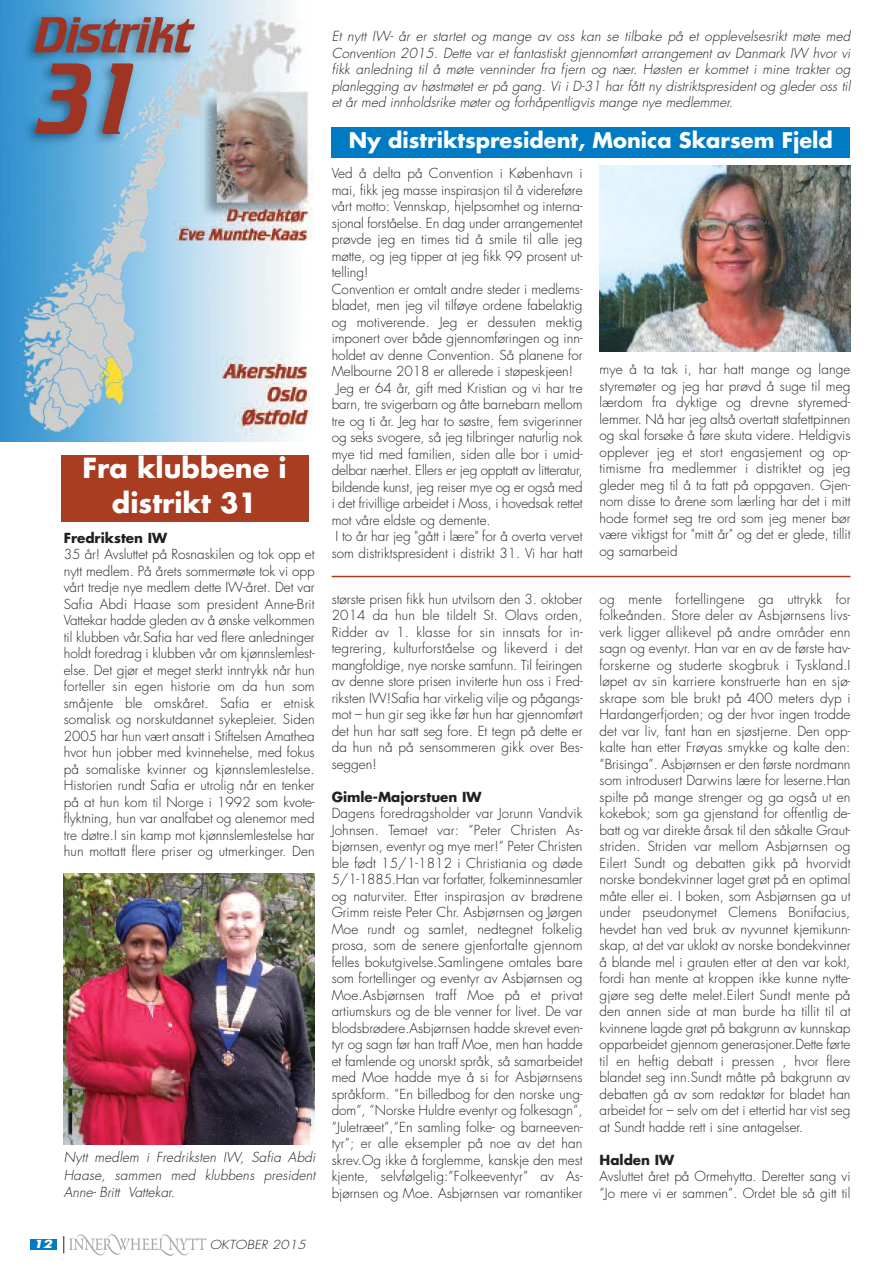
<style>
.page{position:relative;width:893px;height:1263px;background:#fff}
.page>*{position:absolute;margin:0;border:0;box-sizing:border-box;transform-origin:0 0}
.t1{font:700 27px/35.2px "Futura";color:#fff;text-align:center}
.t2{font:700 21px "Futura";color:#fff}
.t3{font:300 13.5px/16.5px "Futura";color:#231f20;text-align:justify}
.t4{font:italic 300 13.5px/16.5px "Futura";letter-spacing:.005em;color:#231f20;text-align:justify}
.t5{font:700 13.5px "Futura";color:#231f20}
.t6{font:italic 300 12.15px "Futura";letter-spacing:.005em;color:#231f20;scale:1.11 1}
.t7{font:italic 700 10.8px "Futura";color:#fff;scale:1.25 1}
</style>
<div class="page">
<div style="left:30px;top:1239px;width:27px;height:10px;background:#007bc3"></div>
<svg style="left:64px;top:1234px;width:142px;height:22px"></svg>
<img style="left:63px;top:873px;width:252px;height:271px">
<div style="left:61px;top:455px;width:247px;height:66px;background:#a83d21"></div>
<img style="left:0;top:0;width:313px;height:442px">
<img style="left:34px;top:17px;width:161px;height:35px">
<img style="left:600px;top:166px;width:250px;height:186px">
<div style="left:332px;top:127px;width:518px;height:30px;background:#007bc3"></div>
<hr style="left:332px;top:576px;width:518px;height:1px;background:#a83d21">
<h1 class="t1" style="left:83px;top:450px;width:206px">Fra klubbene i distrikt 31</h1>
<p class="t5" style="left:64px;top:529px;width:105px">Fredriksten IW</p>
<p class="t3" style="left:64px;top:546px;width:252px">35 år! Avsluttet på Rosnaskilen og tok opp et nytt medlem. På årets sommermøte tok vi opp vårt tredje nye medlem dette IW-året. Det var Safia Abdi Haase som president Anne-Brit Vattekar hadde gleden av å ønske velkommen til klubben vår.Safia har ved flere anledninger holdt foredrag i klubben vår om kjønnslemlest&shy;else. Det gjør et meget sterkt inntrykk når hun forteller sin egen historie om da hun som småjente ble omskåret. Safia er etnisk somalisk og norskutdannet sykepleier. Siden 2005 har hun vært ansatt i Stiftelsen Amathea hvor hun jobber med kvinnehelse, med fokus på somaliske kvinner og kjønnslemlestelse.<br>Historien rundt Safia er utrolig når en tenker på at hun kom til Norge i 1992 som kvote&shy;flyktning, hun var analfabet og alenemor med tre døtre.I sin kamp mot kjønnslemlestelse har hun mottatt flere priser og utmerkinger. Den</p>
<p class="t4" style="left:64px;top:1148px;width:253px;line-height:17.7px">Nytt medlem i Fredriksten IW, Safia Abdi Haase, sammen med klubbens president Anne- Britt Vattekar.</p>
<p class="t4" style="left:332px;top:28px;width:520px">Et nytt IW- år er startet og mange av oss kan se tilbake på et opplevelsesrikt møte med Convention 2015. Dette var et fantastiskt gjennomført arrangement av Danmark IW hvor vi fikk anledning til å møte venninder fra fjern og nær. Høsten er kommet i mine trakter og planlegging av høstmøtet er på gang. Vi i D-31 har fått ny distriktspresident og gleder oss til et år med innholdsrike møter og forhåpentligvis mange nye medlemmer.</p>
<h2 class="t2" style="left:349px;top:127px;width:486px">Ny distriktspresident, Monica Skarsem Fjeld</h2>
<p class="t3" style="left:332px;top:165px;width:252px">Ved å delta på Convention i København i</p>
<p class="t3" style="left:332px;top:182px;width:252px">mai, fikk jeg masse inspirasjon til å videreføre</p>
<p class="t3" style="left:332px;top:198px;width:252px">vårt motto: Vennskap, hjelpsomhet og interna-</p>
<p class="t3" style="left:332px;top:215px;width:252px">sjonal forståelse. En dag under arrangementet</p>
<p class="t3" style="left:332px;top:231px;width:252px">prøvde jeg en times tid å smile til alle jeg</p>
<p class="t3" style="left:332px;top:248px;width:252px">møtte, og jeg tipper at jeg fikk 99 prosent ut-</p>
<p class="t3" style="left:332px;top:264px;width:38px">telling!</p>
<p class="t3" style="left:332px;top:281px;width:252px">Convention er omtalt andre steder i medlems-</p>
<p class="t3" style="left:332px;top:297px;width:252px">bladet, men jeg vil tilføye ordene fabelaktig</p>
<p class="t3" style="left:332px;top:314px;width:252px">og motiverende. Jeg er dessuten mektig</p>
<p class="t3" style="left:332px;top:330px;width:252px">imponert over både gjennomføringen og inn-</p>
<p class="t3" style="left:332px;top:347px;width:252px">holdet av denne Convention. Så planene for</p>
<p class="t3" style="left:332px;top:363px;width:243px">Melbourne 2018 er allerede i støpeskjeen!</p>
<p class="t3" style="left:337px;top:380px;width:247px">Jeg er 64 år, gift med Kristian og vi har tre</p>
<p class="t3" style="left:332px;top:396px;width:252px">barn, tre svigerbarn og åtte barnebarn mellom</p>
<p class="t3" style="left:332px;top:413px;width:252px">tre og ti år. Jeg har to søstre, fem svigerinner</p>
<p class="t3" style="left:332px;top:429px;width:252px">og seks svogere, så jeg tilbringer naturlig nok</p>
<p class="t3" style="left:332px;top:446px;width:252px">mye tid med familien, siden alle bor i umid-</p>
<p class="t3" style="left:332px;top:462px;width:252px">delbar nærhet. Ellers er jeg opptatt av litteratur,</p>
<p class="t3" style="left:332px;top:479px;width:252px">bildende kunst, jeg reiser mye og er også med</p>
<p class="t3" style="left:332px;top:495px;width:252px">i det frivillige arbeidet i Moss, i hovedsak rettet</p>
<p class="t3" style="left:332px;top:512px;width:161px">mot våre eldste og demente.</p>
<p class="t3" style="left:335px;top:528px;width:249px">I to år har jeg "gått i lære" for å overta vervet</p>
<p class="t3" style="left:332px;top:545px;width:252px">som distriktspresident i distrikt 31. Vi har hatt</p>
<p class="t3" style="left:332px;top:590px;width:252px">største prisen fikk hun utvilsom den 3. oktober 2014 da hun ble tildelt St. Olavs orden, Ridder av 1. klasse for sin innsats for in&shy;tegrering, kulturforståelse og likeverd i det mangfoldige, nye norske samfunn. Til feiringen av denne store prisen inviterte hun oss i Fred&shy;riksten IW!Safia har virkelig vilje og pågangs&shy;mot – hun gir seg ikke før hun har gjennomført det hun har satt seg fore. Et tegn på dette er da hun nå på sensommeren gikk over Bes&shy;seggen!</p>
<p class="t5" style="left:332px;top:788px;width:151px">Gimle-Majorstuen IW</p>
<p class="t3" style="left:332px;top:805px;width:252px">Dagens foredragsholder var Jorunn Vandvik Johnsen. Temaet var: ”Peter Christen As&shy;bjørnsen, eventyr og mye mer!” Peter Christen ble født 15/1-1812 i Christiania og døde 5/1-1885.Han var forfatter, folkeminnesamler og naturviter. Etter inspirasjon av brødrene Grimm reiste Peter Chr. Asbjørnsen og Jørgen Moe rundt og samlet, nedtegnet folkelig prosa, som de senere gjenfortalte gjennom felles bokutgivelse.Samlingene omtales bare som fortellinger og eventyr av Asbjørnsen og Moe.Asbjørnsen traff Moe på et privat artiumskurs og de ble venner for livet. De var blodsbrødere.Asbjørnsen hadde skrevet even&shy;tyr og sagn før han traff Moe, men han hadde et famlende og unorskt språk, så samarbeidet med Moe hadde mye å si for Asbjørnsens språkform. ”En billedbog for den norske ung&shy;dom”, ”Norske Huldre eventyr og folkesagn”, ”Juletræet”,”En samling folke- og barneeven&shy;tyr”; er alle eksempler på noe av det han skrev.Og ikke å forglemme, kanskje den mest kjente, selvfølgelig:”Folkeeventyr” av As&shy;bjørnsen og Moe. Asbjørnsen var romantiker</p>
<p class="t3" style="left:600px;top:361px;width:252px">mye å ta tak i, har hatt mange og lange styremøter og jeg har prøvd å suge til meg lærdom fra dyktige og drevne styremed&shy;lemmer. Nå har jeg altså overtatt stafettpinnen og skal forsøke å føre skuta videre. Heldigvis opplever jeg et stort engasjement og op&shy;timisme fra medlemmer i distriktet og jeg gleder meg til å ta fatt på oppgaven. Gjen&shy;nom disse to årene som lærling har det i mitt hode formet seg tre ord som jeg mener bør være viktigst for "mitt år" og det er glede, tillit og samarbeid</p>
<p class="t3" style="left:600px;top:591px;width:252px">og mente fortellingene ga uttrykk for folkeånden. Store deler av Asbjørnsens livs&shy;verk ligger allikevel på andre områder enn sagn og eventyr. Han var en av de første hav&shy;forskerne og studerte skogbruk i Tyskland.I løpet av sin karriere konstruerte han en sjø&shy;skrape som ble brukt på 400 meters dyp i Hardangerfjorden; og der hvor ingen trodde det var liv, fant han en sjøstjerne. Den opp&shy;kalte han etter Frøyas smykke og kalte den: ”Brisinga”. Asbjørnsen er den første nordmann som introdusert Darwins lære for leserne.Han spilte på mange strenger og ga også ut en kokebok; som ga gjenstand for offentlig de&shy;batt og var direkte årsak til den såkalte Graut&shy;striden. Striden var mellom Asbjørnsen og Eilert Sundt og debatten gikk på hvorvidt norske bondekvinner laget grøt på en optimal måte eller ei. I boken, som Asbjørnsen ga ut under pseudonymet Clemens Bonifacius, hevdet han ved bruk av nyvunnet kjemikunn&shy;skap, at det var uklokt av norske bondekvinner å blande mel i grauten etter at den var kokt, fordi han mente at kroppen ikke kunne nytte&shy;gjøre seg dette melet.Eilert Sundt mente på den annen side at man burde ha tillit til at kvinnene lagde grøt på bakgrunn av kunnskap opparbeidet gjennom generasjoner.Dette førte til en heftig debatt i pressen , hvor flere blandet seg inn.Sundt måtte på bakgrunn av debatten gå av som redaktør for bladet han arbeidet for – selv om det i ettertid har vist seg at Sundt hadde rett i sine antagelser.</p>
<p class="t5" style="left:600px;top:1151px;width:76px">Halden IW</p>
<p class="t3" style="left:600px;top:1168px;width:252px">Avsluttet året på Ormehytta. Deretter sang vi ”Jo mere vi er sammen”. Ordet ble så gitt til</p>
<p class="t7" style="left:33px;top:1239px;width:16px">12</p>
<p class="t6" style="left:210px;top:1237px;width:88px">OKTOBER 2015</p>
</div>
